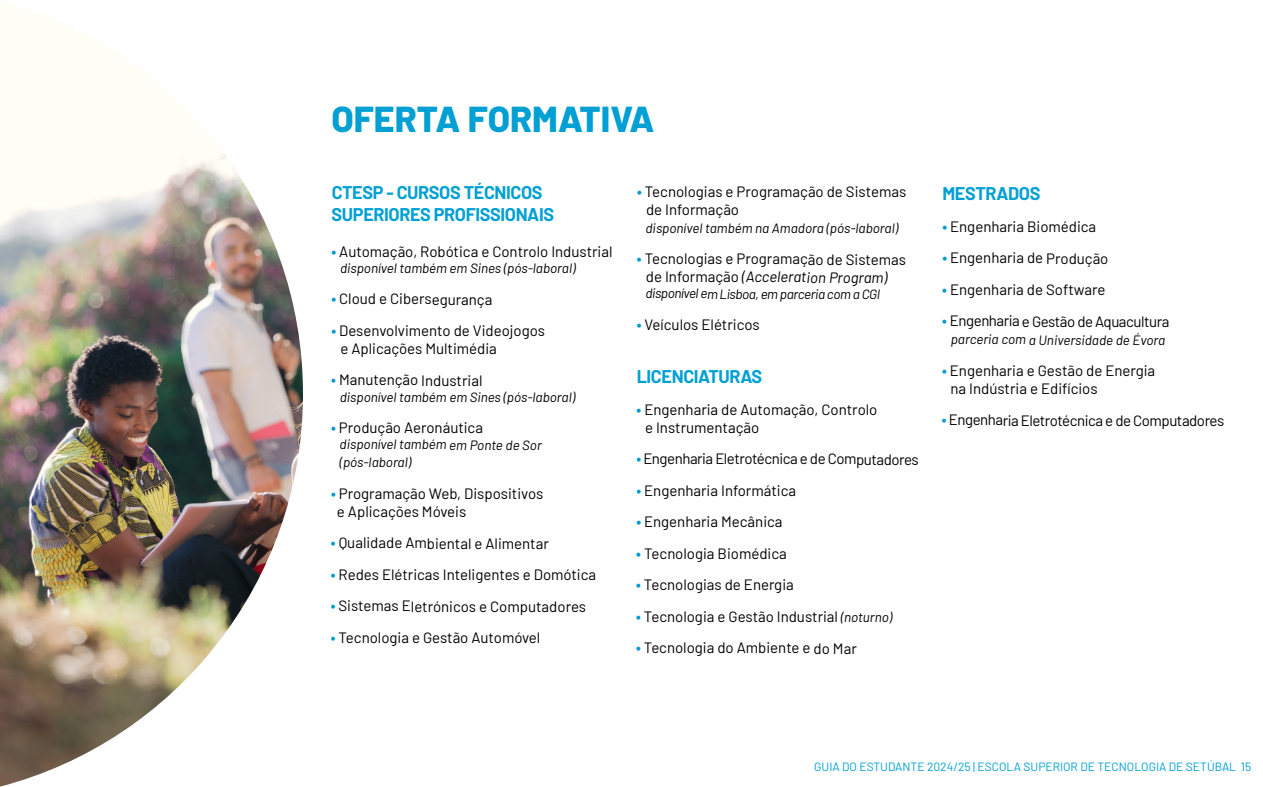
<style>
.page{position:relative;width:1263px;height:787px;background:#fff}
.page>*{position:absolute;margin:0;border:0;box-sizing:border-box;transform-origin:0 0}
.t1{font:800 36px "Barlow";color:#00a0d4}
.t2{font:700 18px/21.6px "Barlow";letter-spacing:-.025em;color:#00a0d4}
.t3{font:15px/17.9px "Barlow";letter-spacing:-.005em;color:#000}
.t4{font:15px "Barlow";letter-spacing:-.035em;color:#000}
.t5{font:italic 13.5px/17.9px "Barlow";letter-spacing:-.005em;color:#000}
.t6{font:italic 13.5px "Barlow";letter-spacing:-.035em;color:#000}
.t7{font:12px "Barlow";color:#009acf}
.s1{font-weight:700;color:#009acf}
.s2{font-style:italic}
.s3{font-style:italic;font-size:13.5px}
</style>
<div class="page">
<img style="left:0;top:10px;width:303px;height:776px">
<h1 class="t1" style="left:332px;top:92px;width:324px">OFERTA FORMATIVA</h1>
<p class="t2" style="left:332px;top:180px;width:224px">CTESP - CURSOS TÉCNICOS<br>SUPERIORES PROFISSIONAIS</p>
<p class="t3" style="left:332px;top:241px;width:283px"><span class="s1">•</span> Automação, Robótica e Controlo Industrial</p>
<p class="t5" style="left:340px;top:258px;width:237px">disponível também em Sines (pós-laboral)</p>
<p class="t3" style="left:331px;top:289px;width:162px"><span class="s1">•</span> Cloud e Cibersegurança</p>
<p class="t3" style="left:340px;top:320px;width:206px;text-indent:-9px"><span class="s1">•</span> Desenvolvimento de Videojogos e Aplicações Multimédia</p>
<p class="t3" style="left:331px;top:370px;width:153px"><span class="s1">•</span> Manutenção Industrial</p>
<p class="t5" style="left:340px;top:387px;width:237px">disponível também em Sines (pós-laboral)</p>
<p class="t3" style="left:331px;top:418px;width:153px"><span class="s1">•</span> Produção Aeronáutica</p>
<p class="t5" style="left:340px;top:434px;width:204px">disponível também em Ponte de Sor (pós-laboral)</p>
<p class="t3" style="left:337px;top:483px;width:208px;text-indent:-6px"><span class="s1">•</span> Programação Web, Dispositivos e Aplicações Móveis</p>
<p class="t3" style="left:331px;top:533px;width:219px"><span class="s1">•</span> Qualidade Ambiental e Alimentar</p>
<p class="t3" style="left:331px;top:564px;width:267px"><span class="s1">•</span> Redes Elétricas Inteligentes e Domótica</p>
<p class="t3" style="left:331px;top:596px;width:257px"><span class="s1">•</span> Sistemas Eletrónicos e Computadores</p>
<p class="t3" style="left:331px;top:627px;width:211px"><span class="s1">•</span> Tecnologia e Gestão Automóvel</p>
<p class="t3" style="left:646px;top:181px;width:262px;text-indent:-9px"><span class="s1">•</span> Tecnologias e Programação de Sistemas de Informação</p>
<p class="t5" style="left:645px;top:218px;width:254px">disponível também na Amadora (pós-laboral)</p>
<p class="t3" style="left:646px;top:249px;width:262px;text-indent:-9px"><span class="s1">•</span> Tecnologias e Programação de Sistemas de Informação <span class="s2">(Acceleration Program)</span></p>
<p class="t6" style="left:645px;top:284px;width:236px">disponível em Lisboa, em parceria com a CGI</p>
<p class="t3" style="left:637px;top:314px;width:125px"><span class="s1">•</span> Veículos Elétricos</p>
<p class="t2" style="left:637px;top:364px;width:127px">LICENCIATURAS</p>
<p class="t3" style="left:645px;top:399px;width:234px;text-indent:-8px"><span class="s1">•</span> Engenharia de Automação, Controlo e Instrumentação</p>
<p class="t4" style="left:636px;top:448px;width:284px"><span class="s1">•</span> Engenharia Eletrotécnica e de Computadores</p>
<p class="t3" style="left:636px;top:480px;width:161px"><span class="s1">•</span> Engenharia Informática</p>
<p class="t3" style="left:636px;top:511px;width:148px"><span class="s1">•</span> Engenharia Mecânica</p>
<p class="t3" style="left:636px;top:543px;width:152px"><span class="s1">•</span> Tecnologia Biomédica</p>
<p class="t3" style="left:636px;top:574px;width:159px"><span class="s1">•</span> Tecnologias de Energia</p>
<p class="t3" style="left:636px;top:606px;width:258px"><span class="s1">•</span> Tecnologia e Gestão Industrial <span class="s3">(noturno)</span></p>
<p class="t3" style="left:636px;top:638px;width:222px"><span class="s1">•</span> Tecnologia do Ambiente e do Mar</p>
<p class="t2" style="left:942px;top:182px;width:100px">MESTRADOS</p>
<p class="t3" style="left:942px;top:216px;width:155px"><span class="s1">•</span> Engenharia Biomédica</p>
<p class="t3" style="left:942px;top:248px;width:168px"><span class="s1">•</span> Engenharia de Produção</p>
<p class="t3" style="left:942px;top:279px;width:165px"><span class="s1">•</span> Engenharia de Software</p>
<p class="t4" style="left:942px;top:310px;width:229px"><span class="s1">•</span> Engenharia e Gestão de Aquacultura</p>
<p class="t5" style="left:951px;top:330px;width:216px">parceria com a Universidade de Évora</p>
<p class="t3" style="left:950px;top:360px;width:206px;text-indent:-8px"><span class="s1">•</span> Engenharia e Gestão de Energia na Indústria e Edifícios</p>
<p class="t4" style="left:942px;top:409px;width:284px"><span class="s1">•</span> Engenharia Eletrotécnica e de Computadores</p>
<p class="t7" style="left:814px;top:758px;width:438px">GUIA DO ESTUDANTE 2024/25 | ESCOLA SUPERIOR DE TECNOLOGIA DE SETÚBAL 15</p>
</div>
